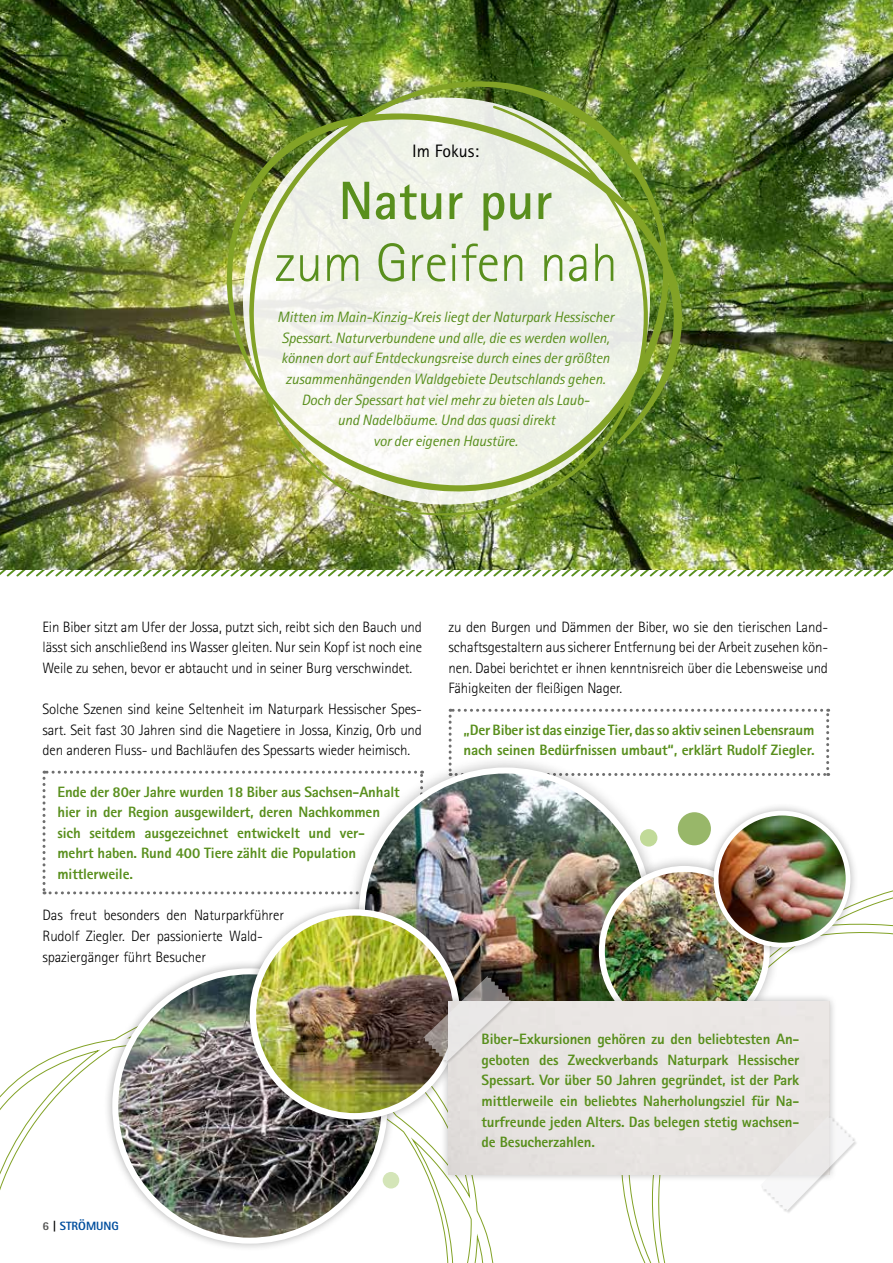
<style>
.page{position:relative;width:893px;height:1263px;background:#fff}
.page>*{position:absolute;margin:0;border:0;box-sizing:border-box;transform-origin:0 0}
.t1{font:300 54px "Rotis Sans Serif";color:#598f1d}
.t2{font:700 54px "Rotis Sans Serif";color:#598f1d}
.t3{font:18px "Rotis Sans Serif";color:#000}
.t4{font:300 15px/20.7px "Rotis Sans Serif";letter-spacing:-.01em;color:#000;text-align:justify}
.t5{font:800 15px/20.7px "Rotis Sans Serif";letter-spacing:-.01em;color:#598f1d}
.t6{font:italic 15px/20.7px "Rotis Sans Serif";letter-spacing:-.01em;color:#598f1d;text-align:center}
.t7{font:800 12px "Rotis Sans Serif";color:#004e9e}
.s1{color:#565655}
.s2{color:#000}
</style>
<div class="page">
<svg style="left:0;top:570px;width:893px;height:7px"></svg>
<svg style="left:622px;top:890px;width:271px;height:373px"></svg>
<svg style="left:449px;top:709px;width:380px;height:67px"></svg>
<svg style="left:43px;top:771px;width:303px;height:123px"></svg>
<div style="left:346px;top:754px;width:319px;height:319px;background:#000;opacity:.3"></div>
<img style="left:362px;top:773px;width:287px;height:220px">
<svg style="left:0;top:1040px;width:494px;height:223px"></svg>
<div style="left:104px;top:960px;width:292px;height:292px;background:#000;opacity:.3"></div>
<img style="left:115px;top:971px;width:270px;height:270px;border-radius:135px">
<div style="left:241px;top:900px;width:228px;height:229px;background:#000;opacity:.3"></div>
<img style="left:253px;top:912px;width:204px;height:204px;border-radius:102px">
<div style="left:250px;top:909px;width:210px;height:210px;border:6px solid #fff;border-radius:50%"></div>
<div style="left:588px;top:855px;width:193px;height:193px;background:#000;opacity:.3"></div>
<img style="left:602px;top:869px;width:165px;height:124px">
<div style="left:599px;top:866px;width:171px;height:171px;border:6px solid #fff;border-radius:50%"></div>
<div style="left:705px;top:802px;width:154px;height:154px;background:#000;opacity:.3"></div>
<img style="left:716px;top:813px;width:132px;height:132px;border-radius:64px">
<div style="left:714px;top:811px;width:136px;height:136px;border:5px solid #fff;border-radius:50%"></div>
<div style="left:640px;top:829px;width:17px;height:17px;background:#c1da98;border-radius:50%"></div>
<div style="left:678px;top:812px;width:33px;height:33px;background:#98b769;border-radius:50%"></div>
<div style="left:440px;top:993px;width:397px;height:189px;background:#000;opacity:.3"></div>
<div style="left:449px;top:1001px;width:380px;height:173px;background:#e7e4e1"></div>
<img style="left:0;top:0;width:893px;height:570px">
<img style="left:216px;top:68px;width:482px;height:460px">
<div style="left:423px;top:975px;width:91px;height:90px;background:#000;opacity:.3"></div>
<svg style="left:423px;top:976px;width:88px;height:86px"></svg>
<div style="left:760px;top:1115px;width:98px;height:99px;background:#fff"></div>
<svg style="left:760px;top:1115px;width:95px;height:96px"></svg>
<div style="left:383px;top:1172px;width:16px;height:16px;background:#d4e5b8;border-radius:50%"></div>
<p class="t3" style="left:412px;top:140px;width:68px">Im Fokus:</p>
<h1 class="t2" style="left:338px;top:167px;width:216px">Natur pur</h1>
<h1 class="t1" style="left:275px;top:232px;width:345px">zum Greifen nah</h1>
<p class="t6" style="left:277px;top:307px;width:338px">Mitten im Main-Kinzig-Kreis liegt der Naturpark Hessischer Spessart. Naturverbundene und alle, die es werden wollen, können dort auf Entdeckungsreise durch eines der größten zusammenhängenden Waldgebiete Deutschlands gehen.<br>Doch der Spessart hat viel mehr zu bieten als Laub-<br>und Nadelbäume. Und das quasi direkt<br>vor der eigenen Haustüre.</p>
<p class="t4" style="left:43px;top:616px;width:381px">Ein Biber sitzt am Ufer der Jossa, putzt sich, reibt sich den Bauch und lässt sich anschließend ins Wasser gleiten. Nur sein Kopf ist noch eine Weile zu sehen, bevor er abtaucht und in seiner Burg verschwindet.</p>
<p class="t4" style="left:43px;top:699px;width:381px">Solche Szenen sind keine Seltenheit im Naturpark Hessischer Spes&shy;sart. Seit fast 30 Jahren sind die Nagetiere in Jossa, Kinzig, Orb und den anderen Fluss- und Bachläufen des Spessarts wieder heimisch.</p>
<p class="t5" style="left:58px;top:781px;width:344px">Ende der 80er Jahre wurden 18 Biber aus Sachsen-Anhalt hier in der Region ausgewildert, deren Nachkommen sich seitdem ausgezeichnet entwickelt und ver&shy;mehrt haben. Rund 400 Tiere zählt die Population mittlerweile.</p>
<p class="t4" style="left:43px;top:905px;width:243px;text-align:left">Das freut besonders den Naturparkführer<br>Rudolf Ziegler. Der passionierte Wald&shy;spaziergänger führt Besucher</p>
<p class="t4" style="left:449px;top:616px;width:381px">zu den Burgen und Dämmen der Biber, wo sie den tierischen Land&shy;schaftsgestaltern aus sicherer Entfernung bei der Arbeit zusehen kön&shy;nen. Dabei berichtet er ihnen kenntnisreich über die Lebensweise und Fähigkeiten der fleißigen Nager.</p>
<p class="t5" style="left:464px;top:719px;width:352px">„Der Biber ist das einzige Tier, das so aktiv seinen Lebensraum nach seinen Bedürfnissen umbaut“, erklärt Rudolf Ziegler.</p>
<p class="t5" style="left:482px;top:1028px;width:319px;text-align:justify">Biber-Exkursionen gehören zu den beliebtesten An&shy;geboten des Zweckverbands Naturpark Hessischer Spessart. Vor über 50 Jahren gegründet, ist der Park mittlerweile ein beliebtes Naherholungsziel für Na&shy;turfreunde jeden Alters. Das belegen stetig wachsen&shy;de Besucherzahlen.</p>
<p class="t7" style="left:43px;top:1218px;width:78px"><span class="s1">6</span> <span class="s2">|</span> STRÖMUNG</p>
</div>
